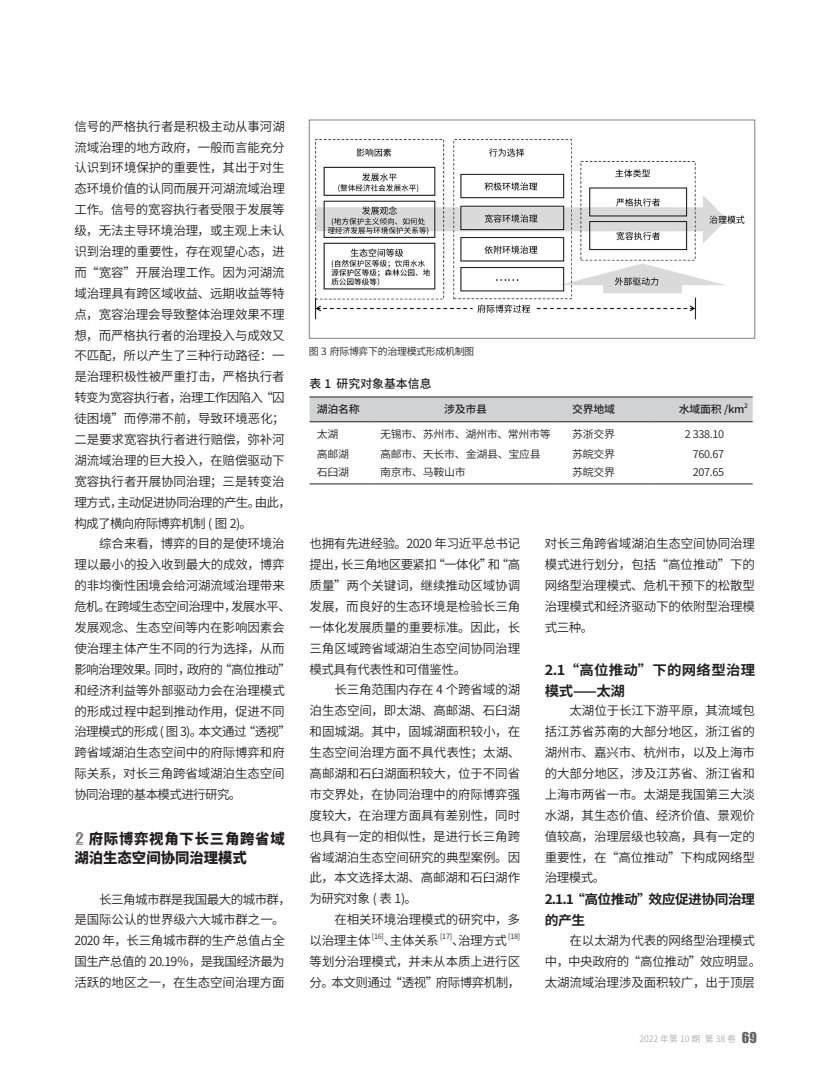
<style>
.page{position:relative;width:826px;height:1085px;background:#fff}
.page>*{position:absolute;margin:0;border:0;box-sizing:border-box;transform-origin:0 0}
.一级标题{font:800 14.38px/19.4px "Source Han Sans CN";letter-spacing:.055em;color:#231f20}
.二级标题{font:700 13.75px/20.9px "Source Han Sans CN";letter-spacing:.015em;color:#231f20;scale:1.05 1}
.三级标题{font:700 13.12px/20.9px "Source Han Sans CN";letter-spacing:-.04em;color:#231f20;scale:1.05 1}
.正文{font:12.5px/20.9px "Source Han Sans CN";letter-spacing:-.01em;color:#231f20}
.正文-2{font:12.5px/20.9px "Source Han Sans CN";letter-spacing:-.03em;color:#231f20}
.表名{font:500 11.88px "Source Han Sans CN";color:#231f20}
.表格内文{font:10.62px "Source Han Sans CN";letter-spacing:-.025em;color:#231f20}
.表标题{font:500 10.62px "Source Han Sans CN";letter-spacing:-.025em;color:#231f20}
.图说{font:10px "Source Han Sans CN";letter-spacing:-.04em;color:#231f20}
.t1{font:300 8.75px "Source Han Sans CN";color:#939598}
.正文-3{font:7.25px "Source Han Sans CN";color:#231f20}
.表标题-2{font:500 6.25px "Source Han Sans CN";color:#231f20}
.s1{font-family:"H Yb 7 gj";font-weight:400;font-size:17.5px}
.s2{font-family:"Impact";font-weight:400;font-size:13.75px;color:#636366}
</style>
<div class="page">
<div style="left:309px;top:397px;width:443px;height:24px;background:#d1d2d4"></div>
<hr style="left:309px;top:396px;width:64px;height:1px;background:#231f20">
<hr style="left:373px;top:396px;width:181px;height:1px;background:#231f20">
<hr style="left:554px;top:396px;width:99px;height:1px;background:#231f20">
<hr style="left:653px;top:396px;width:99px;height:1px;background:#231f20">
<hr style="left:309px;top:421px;width:64px;height:1px;background:#231f20">
<hr style="left:373px;top:421px;width:181px;height:1px;background:#231f20">
<hr style="left:554px;top:421px;width:99px;height:1px;background:#231f20">
<hr style="left:653px;top:421px;width:99px;height:1px;background:#231f20">
<hr style="left:309px;top:483px;width:64px;height:1px;background:#231f20">
<hr style="left:373px;top:483px;width:181px;height:1px;background:#231f20">
<hr style="left:554px;top:483px;width:99px;height:1px;background:#231f20">
<hr style="left:653px;top:483px;width:99px;height:1px;background:#231f20">
<img style="left:316px;top:139px;width:429px;height:181px">
<div style="left:309px;top:120px;width:446px;height:218px;border:1px solid #808285"></div>
<p class="正文" style="left:74px;top:116px;width:218px">信号的严格执行者是积极主动从事河湖流域治理的地方政府，一般而言能充分认识到环境保护的重要性，其出于对生态环境价值的认同而展开河湖流域治理工作。信号的宽容执行者受限于发展等级，无法主导环境治理，或主观上未认识到治理的重要性，存在观望心态，进而“宽容”开展治理工作。因为河湖流域治理具有跨区域收益、远期收益等特点，宽容治理会导致整体治理效果不理想，而严格执行者的治理投入与成效又不匹配，所以产生了三种行动路径：一是治理积极性被严重打击，严格执行者转变为宽容执行者，治理工作因陷入“囚徒困境”而停滞不前，导致环境恶化；二是要求宽容执行者进行赔偿，弥补河湖流域治理的巨大投入，在赔偿驱动下宽容执行者开展协同治理；三是转变治理方式，主动促进协同治理的产生。由此，构成了横向府际博弈机制 ( 图 2)。</p>
<p class="正文" style="left:74px;top:533px;width:218px;text-indent:25px">综合来看，博弈的目的是使环境治理以最小的投入收到最大的成效，博弈的非均衡性困境会给河湖流域治理带来危机。在跨域生态空间治理中，发展水平、发展观念、生态空间等内在影响因素会使治理主体产生不同的行为选择，从而影响治理效果。同时，政府的“高位推动”和经济利益等外部驱动力会在治理模式的形成过程中起到推动作用，促进不同治理模式的形成 ( 图 3)。本文通过“透视”跨省域湖泊生态空间中的府际博弈和府际关系，对长三角跨省域湖泊生态空间协同治理的基本模式进行研究。</p>
<p class="一级标题" style="left:74px;top:829px;width:212px"><span class="s1">2</span> 府际博弈视角下长三角跨省域湖泊生态空间协同治理模式</p>
<p class="正文-2" style="left:74px;top:888px;width:218px;text-indent:25px">长三角城市群是我国最大的城市群，是国际公认的世界级六大城市群之一。<br>2020 年，长三角城市群的生产总值占全国生产总值的 20.19％，是我国经济最为活跃的地区之一，在生态空间治理方面</p>
<p class="图说" style="left:309px;top:345px;width:167px">图 3 府际博弈下的治理模式形成机制图</p>
<p class="表名" style="left:309px;top:377px;width:123px">表 1 研究对象基本信息</p>
<p class="表标题" style="left:317px;top:403px;width:44px">湖泊名称</p>
<p class="表标题" style="left:444px;top:403px;width:44px">涉及市县</p>
<p class="表标题" style="left:572px;top:403px;width:44px">交界地域</p>
<p class="表标题" style="left:678px;top:403px;width:67px">水域面积 /km</p>
<p class="表标题-2" style="left:744px;top:402px;width:5px">2</p>
<p class="表格内文" style="left:317px;top:428px;width:23px">太湖</p>
<p class="表格内文" style="left:380px;top:428px;width:172px">无锡市、苏州市、湖州市、常州市等</p>
<p class="表格内文" style="left:572px;top:428px;width:44px">苏浙交界</p>
<p class="表格内文" style="left:684px;top:428px;width:41px">2 338.10</p>
<p class="表格内文" style="left:317px;top:448px;width:34px">高邮湖</p>
<p class="表格内文" style="left:380px;top:448px;width:162px">高邮市、天长市、金湖县、宝应县</p>
<p class="表格内文" style="left:572px;top:448px;width:44px">苏皖交界</p>
<p class="表格内文" style="left:692px;top:448px;width:33px">760.67</p>
<p class="表格内文" style="left:317px;top:465px;width:34px">石臼湖</p>
<p class="表格内文" style="left:380px;top:465px;width:87px">南京市、马鞍山市</p>
<p class="表格内文" style="left:572px;top:465px;width:44px">苏皖交界</p>
<p class="表格内文" style="left:692px;top:465px;width:33px">207.65</p>
<p class="正文" style="left:309px;top:533px;width:212px;text-align:justify">也拥有先进经验。2020 年习近平总书记提出，长三角地区要紧扣“一体化”和“高质量”两个关键词，继续推动区域协调发展，而良好的生态环境是检验长三角一体化发展质量的重要标准。因此，长三角区域跨省域湖泊生态空间协同治理模式具有代表性和可借鉴性。</p>
<p class="正文" style="left:309px;top:679px;width:212px;text-align:justify;text-indent:25px">长三角范围内存在 4 个跨省域的湖泊生态空间，即太湖、高邮湖、石臼湖和固城湖。其中，固城湖面积较小，在生态空间治理方面不具代表性；太湖、高邮湖和石臼湖面积较大，位于不同省市交界处，在协同治理中的府际博弈强度较大，在治理方面具有差别性，同时也具有一定的相似性，是进行长三角跨省域湖泊生态空间研究的典型案例。因此，本文选择太湖、高邮湖和石臼湖作为研究对象 ( 表 1)。</p>
<p class="正文" style="left:309px;top:909px;width:212px;text-indent:25px">在相关环境治理模式的研究中，多以治理主体</p>
<p class="正文-3" style="left:372px;top:932px;width:14px">[16]</p>
<p class="正文" style="left:384px;top:930px;width:56px">、主体关系</p>
<p class="正文-3" style="left:440px;top:932px;width:14px">[17]</p>
<p class="正文" style="left:452px;top:930px;width:56px">、治理方式</p>
<p class="正文-3" style="left:508px;top:932px;width:13px">[18]</p>
<p class="正文" style="left:309px;top:951px;width:212px">等划分治理模式，并未从本质上进行区分。本文则通过“透视”府际博弈机制，</p>
<p class="正文" style="left:544px;top:533px;width:212px;text-align:justify">对长三角跨省域湖泊生态空间协同治理模式进行划分，包括“高位推动”下的网络型治理模式、危机干预下的松散型治理模式和经济驱动下的依附型治理模式三种。</p>
<p class="二级标题" style="left:544px;top:659px;width:202px">2.1“高位推动”下的网络型治理模式—太湖</p>
<p class="正文" style="left:544px;top:700px;width:212px;text-align:justify;text-indent:25px">太湖位于长江下游平原，其流域包括江苏省苏南的大部分地区，浙江省的湖州市、嘉兴市、杭州市，以及上海市的大部分地区，涉及江苏省、浙江省和上海市两省一市。太湖是我国第三大淡水湖，其生态价值、经济价值、景观价值较高，治理层级也较高，具有一定的重要性，在“高位推动”下构成网络型治理模式。</p>
<p class="三级标题" style="left:544px;top:888px;width:202px">2.1.1“高位推动”效应促进协同治理的产生</p>
<p class="正文" style="left:544px;top:930px;width:218px;text-indent:25px">在以太湖为代表的网络型治理模式中，中央政府的“高位推动”效应明显。太湖流域治理涉及面积较广，出于顶层</p>
<p class="t1" style="left:639px;top:1033px;width:119px">2022 年第 10 期 第 38 卷 <span class="s2">69</span></p>
</div>
